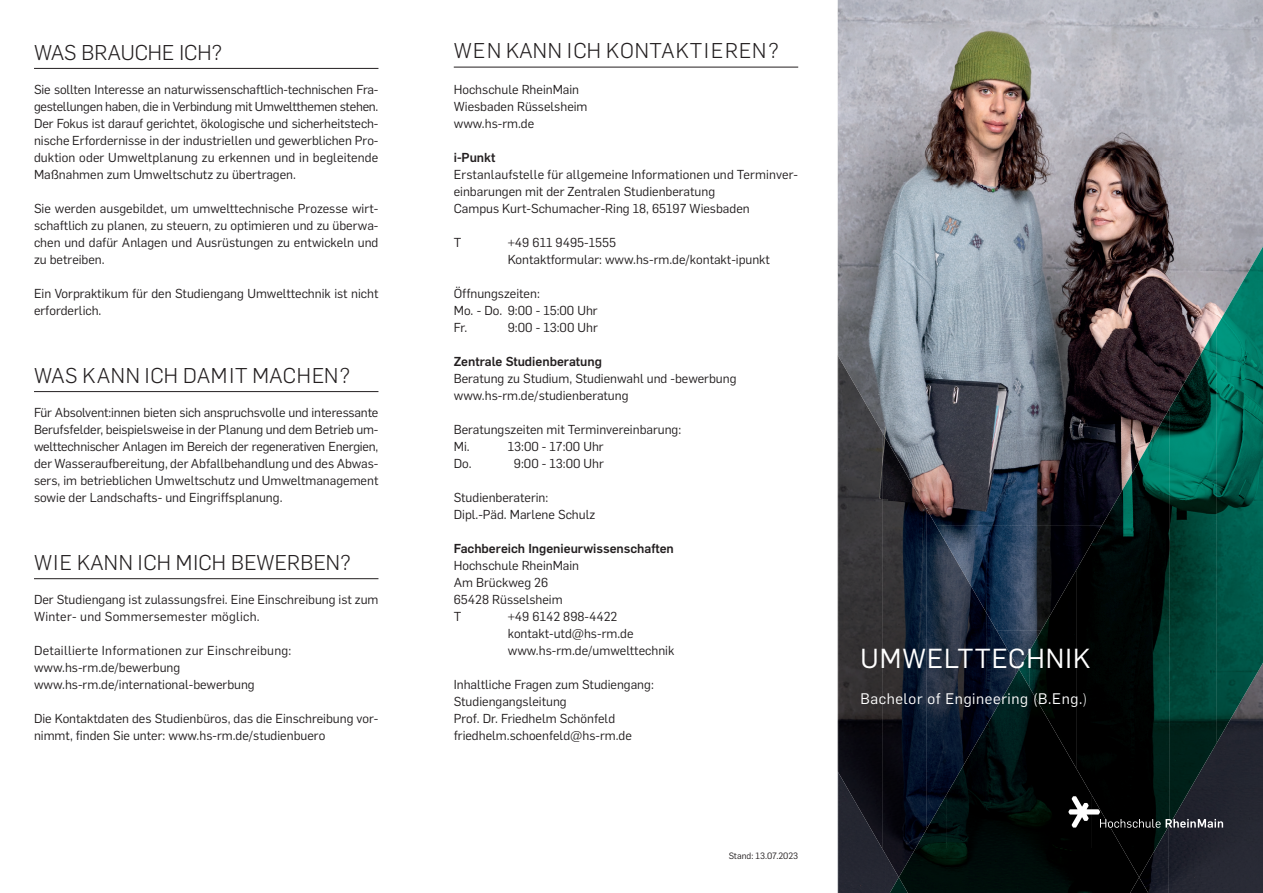
<style>
.page{position:relative;width:1263px;height:893px;background:#fff}
.page>*{position:absolute;margin:0;border:0;box-sizing:border-box;transform-origin:0 0}
.t1{font:27px "Flama";letter-spacing:.04em;color:#fff}
.t2{font:300 21px "Flama";letter-spacing:.02em;color:#231f20}
.t3{font:300 21px "Flama";letter-spacing:.04em;color:#231f20}
.t4{font:300 21px "Flama";color:#231f20}
.t5{font:15px "Flama";letter-spacing:.04em;color:#fff}
.t6{font:12.75px/17px "Flama";color:#231f20}
.t7{font:500 12.75px "Flama";color:#231f20}
.t8{font:9px "Flama";color:#231f20}
.s1{font-weight:300}
</style>
<div class="page">
<hr style="left:454px;top:67px;width:344px;height:1px;background:#231f20">
<img style="left:838px;top:0;width:425px;height:315px">
<img style="left:838px;top:315px;width:283px;height:158px">
<img style="left:1121px;top:315px;width:95px;height:105px">
<img style="left:1121px;top:420px;width:2px;height:69px">
<img style="left:927px;top:473px;width:194px;height:52px">
<img style="left:971px;top:525px;width:103px;height:105px">
<img style="left:1074px;top:525px;width:2px;height:45px">
<img style="left:1015px;top:630px;width:14px;height:33px">
<div style="left:1216px;top:744px;width:47px;height:149px;background:#252731"></div>
<div style="left:838px;top:849px;width:47px;height:44px;background:#252732"></div>
<div style="left:1169px;top:828px;width:47px;height:65px;background:#21232e"></div>
<img style="left:1148px;top:877px;width:21px;height:16px">
<img style="left:885px;top:877px;width:5px;height:16px">
<img style="left:838px;top:356px;width:44px;height:493px">
<img style="left:882px;top:432px;width:45px;height:445px">
<img style="left:926px;top:509px;width:45px;height:285px">
<img style="left:971px;top:586px;width:44px;height:83px">
<svg style="left:1015px;top:663px;width:4px;height:6px"></svg>
<img style="left:1139px;top:877px;width:9px;height:16px">
<img style="left:1216px;top:247px;width:47px;height:497px">
<img style="left:1169px;top:327px;width:47px;height:469px">
<img style="left:1123px;top:408px;width:47px;height:469px">
<img style="left:1076px;top:489px;width:47px;height:305px">
<img style="left:1029px;top:570px;width:47px;height:99px">
<img style="left:1019px;top:650px;width:11px;height:19px">
<img style="left:890px;top:877px;width:9px;height:16px">
<img style="left:947px;top:669px;width:144px;height:224px">
<img style="left:899px;top:794px;width:48px;height:99px">
<div style="left:1091px;top:794px;width:48px;height:99px;background:#000"></div>
<svg style="left:1068px;top:796px;width:155px;height:32px;background:#2d3133"></svg>
<hr style="left:34px;top:68px;width:344px;height:1px;background:#231f20">
<hr style="left:34px;top:391px;width:344px;height:1px;background:#231f20">
<hr style="left:34px;top:578px;width:344px;height:1px;background:#231f20">
<h2 class="t4" style="left:34px;top:38px;width:190px">WAS BRAUCHE ICH?</h2>
<p class="t6" style="left:34px;top:80px;width:346px;text-align:justify">Sie sollten Interesse an naturwissenschaftlich-technischen Fra&shy;gestellungen haben, die in Verbindung mit Umweltthemen stehen.<br>Der Fokus ist darauf gerichtet, ökologische und sicherheitstech&shy;nische Erfordernisse in der industriellen und gewerblichen Pro&shy;duktion oder Umweltplanung zu erkennen und in begleitende Maßnahmen zum Umweltschutz zu übertragen.</p>
<p class="t6" style="left:34px;top:199px;width:346px;text-align:justify">Sie werden ausgebildet, um umwelttechnische Prozesse wirt&shy;schaftlich zu planen, zu steuern, zu optimieren und zu überwa&shy;chen und dafür Anlagen und Ausrüstungen zu entwickeln und zu betreiben.</p>
<p class="t6" style="left:34px;top:284px;width:346px">Ein Vorpraktikum für den Studiengang Umwelttechnik ist nicht erforderlich.</p>
<h2 class="t2" style="left:34px;top:361px;width:318px">WAS KANN ICH DAMIT MACHEN?</h2>
<p class="t6" style="left:34px;top:403px;width:346px;text-align:justify">Für Absolvent:innen bieten sich anspruchsvolle und interessante Berufsfelder, beispielsweise in der Planung und dem Betrieb um&shy;welttechnischer Anlagen im Bereich der regenerativen Energien, der Wasseraufbereitung, der Abfallbehandlung und des Abwas&shy;sers, im betrieblichen Umweltschutz und Umweltmanagement sowie der Landschafts- und Eingriffsplanung.</p>
<h2 class="t2" style="left:34px;top:548px;width:319px">WIE KANN ICH MICH BEWERBEN?</h2>
<p class="t6" style="left:34px;top:590px;width:346px">Der Studiengang ist zulassungsfrei. Eine Einschreibung ist zum<br>Winter- und Sommersemester möglich.</p>
<p class="t6" style="left:34px;top:641px;width:259px">Detaillierte Informationen zur Einschreibung: www.hs-rm.de/bewerbung www.hs-rm.de/international-bewerbung</p>
<p class="t6" style="left:34px;top:709px;width:346px">Die Kontaktdaten des Studienbüros, das die Einschreibung vor&shy;nimmt, finden Sie unter: www.hs-rm.de/studienbuero</p>
<h2 class="t3" style="left:454px;top:37px;width:327px">WEN KANN ICH KONTAKTIEREN?</h2>
<p class="t6" style="left:454px;top:80px;width:135px">Hochschule RheinMain<br>Wiesbaden Rüsselsheim www.hs-rm.de</p>
<p class="t7" style="left:454px;top:148px;width:43px">i-Punkt</p>
<p class="t6" style="left:454px;top:165px;width:346px">Erstanlaufstelle für allgemeine Informationen und Terminver&shy;einbarungen mit der Zentralen Studienberatung<br>Campus Kurt-Schumacher-Ring 18, 65197 Wiesbaden</p>
<p class="t6" style="left:454px;top:233px;width:9px">T</p>
<p class="t6" style="left:508px;top:233px;width:264px">+49 611 9495-1555<br>Kontaktformular: www.hs-rm.de/kontakt-ipunkt</p>
<p class="t6" style="left:454px;top:284px;width:145px">Öffnungszeiten:<br>Mo. - Do. 9:00 - 15:00 Uhr<br>Fr.</p>
<p class="t6" style="left:508px;top:318px;width:92px">9:00 - 13:00 Uhr</p>
<p class="t7" style="left:454px;top:352px;width:150px">Zentrale Studienberatung</p>
<p class="t6" style="left:454px;top:369px;width:284px">Beratung zu Studium, Studienwahl und -bewerbung www.hs-rm.de/studienberatung</p>
<p class="t6" style="left:454px;top:420px;width:229px">Beratungszeiten mit Terminvereinbarung:<br>Mi.</p>
<p class="t6" style="left:508px;top:437px;width:97px">13:00 - 17:00 Uhr</p>
<p class="t6" style="left:454px;top:454px;width:19px">Do.</p>
<p class="t6" style="left:514px;top:454px;width:92px">9:00 - 13:00 Uhr</p>
<p class="t6" style="left:454px;top:488px;width:143px">Studienberaterin:<br>Dipl.-Päd. Marlene Schulz</p>
<p class="t7" style="left:454px;top:539px;width:222px">Fachbereich Ingenieurwissenschaften</p>
<p class="t6" style="left:454px;top:556px;width:127px">Hochschule RheinMain<br>Am Brückweg 26<br>65428 Rüsselsheim<br>T</p>
<p class="t6" style="left:508px;top:607px;width:168px">+49 6142 898-4422 kontakt-utd@hs-rm.de www.hs-rm.de/umwelttechnik</p>
<p class="t6" style="left:454px;top:675px;width:202px">Inhaltliche Fragen zum Studiengang:<br>Studiengangsleitung<br>Prof. Dr. Friedhelm Schönfeld friedhelm.schoenfeld@hs-rm.de</p>
<p class="t8" style="left:729px;top:850px;width:71px">Stand: 13.07.2023</p>
<h1 class="t1" style="left:860px;top:640px;width:231px">UMWELTTECHNIK</h1>
<p class="t5" style="left:860px;top:688px;width:228px">Bachelor of Engineering (B.Eng.<span class="s1">)</span></p>
</div>
